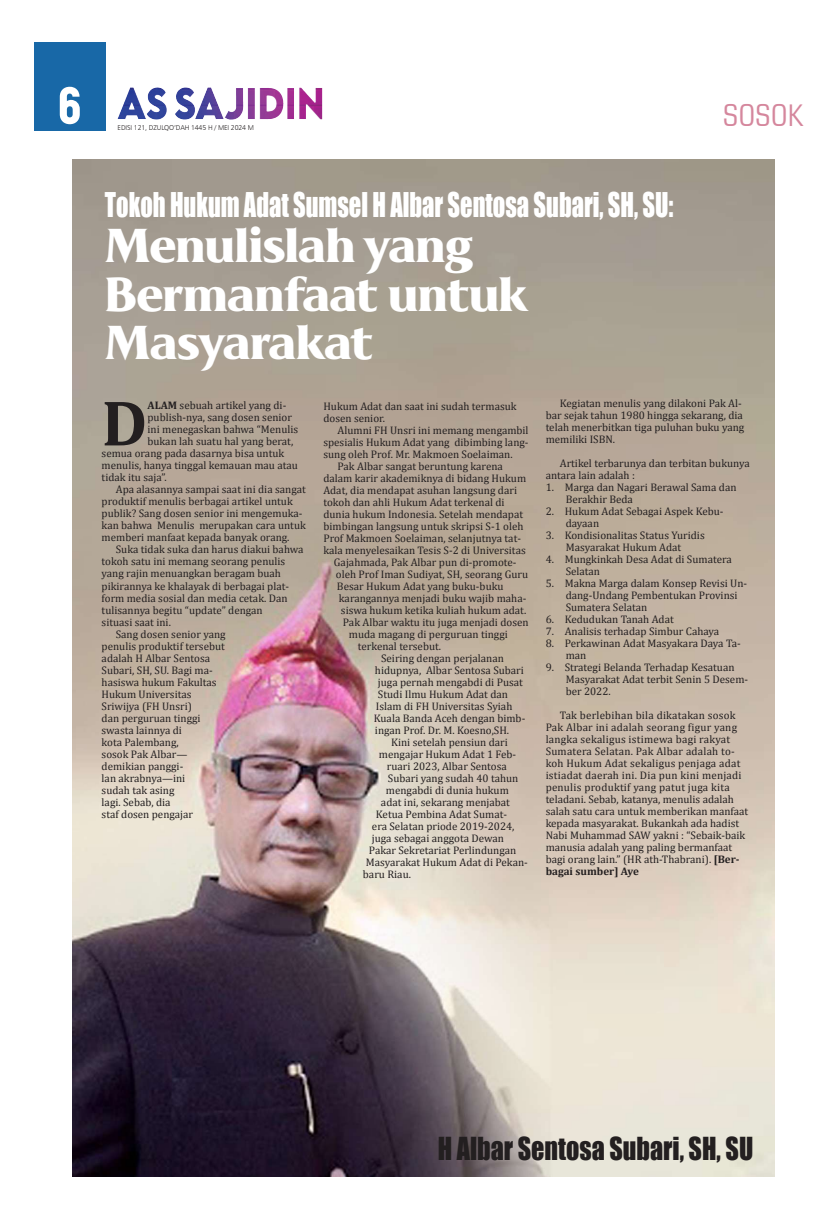
<style>
.page{position:relative;width:837px;height:1211px;background:#fff}
.page>*{position:absolute;margin:0;border:0;box-sizing:border-box;transform-origin:0 0}
.t1{font:700 65px "Cambria";color:#231f20}
.t2{font:900 51.7px "Akrobat";color:#fff}
.t3{font:47.4px/48.2px "Majesty Poster";color:#fff}
.t4{font:31.3px "Impact";color:#fff;scale:.78 1}
.t5{font:condensed 30px "Square 721 BT";letter-spacing:.02em;color:#d5879d}
.t6{font:29.1px "Impact";color:#231f20;scale:.89 1}
.t7{font:11px/12px "Cambria";color:#231f20}
.t8{font:7px "Humanist 777 BT Light B";letter-spacing:-.02em;color:#231f20}
.s1{font-weight:700}
</style>
<div class="page">
<img style="left:72px;top:160px;width:702px;height:1016px">
<div style="left:34px;top:43px;width:72px;height:88px;background:#1868a7"></div>
<img style="left:147px;top:87px;width:48px;height:33px">
<h2 class="t2" style="left:58px;top:72px;width:25px">6</h2>
<p class="t8" style="left:118px;top:123px;width:138px">EDISI 121, DZULQO’DAH 1445 H / MEI 2024 M</p>
<h3 class="t5" style="left:722px;top:97px;width:81px">SOSOK</h3>
<h3 class="t4" style="left:105px;top:180px;width:730px">Tokoh Hukum Adat Sumsel H Albar Sentosa Subari, SH, SU:</h3>
<h3 class="t3" style="left:105px;top:222px;width:425px">Menulislah yang<br>Bermanfaat untuk<br>Masyarakat</h3>
<p class="t7" style="left:323px;top:400px;width:195px">Hukum Adat dan saat ini sudah termasuk dosen senior.</p>
<p class="t7" style="left:337px;top:424px;width:192px">Alumni FH Unsri ini memang mengambil</p>
<p class="t7" style="left:323px;top:436px;width:206px">spesialis Hukum Adat yang dibimbing lang-</p>
<p class="t7" style="left:323px;top:448px;width:191px">sung oleh Prof. Mr. Makmoen Soelaiman.</p>
<p class="t7" style="left:337px;top:460px;width:167px">Pak Albar sangat beruntung karena</p>
<p class="t7" style="left:323px;top:472px;width:204px">dalam karir akademiknya di bidang Hukum</p>
<p class="t7" style="left:323px;top:484px;width:195px">Adat, dia mendapat asuhan langsung dari</p>
<p class="t7" style="left:323px;top:496px;width:183px">tokoh dan ahli Hukum Adat terkenal di</p>
<p class="t7" style="left:323px;top:508px;width:201px">dunia hukum Indonesia. Setelah mendapat</p>
<p class="t7" style="left:323px;top:520px;width:201px">bimbingan langsung untuk skripsi S-1 oleh</p>
<p class="t7" style="left:323px;top:532px;width:199px">Prof Makmoen Soelaiman, selanjutnya tat-</p>
<p class="t7" style="left:323px;top:544px;width:204px">kala menyelesaikan Tesis S-2 di Universitas</p>
<p class="t7" style="left:334px;top:556px;width:184px">Gajahmada, Pak Albar pun di-promote-</p>
<p class="t7" style="left:336px;top:568px;width:194px">oleh Prof Iman Sudiyat, SH, seorang Guru</p>
<p class="t7" style="left:337px;top:580px;width:168px">Besar Hukum Adat yang buku-buku</p>
<p class="t7" style="left:339px;top:592px;width:189px">karangannya menjadi buku wajib maha-</p>
<p class="t7" style="left:341px;top:604px;width:187px">siswa hukum ketika kuliah hukum adat.</p>
<p class="t7" style="left:343px;top:616px;width:187px">Pak Albar waktu itu juga menjadi dosen</p>
<p class="t7" style="left:349px;top:628px;width:160px">muda magang di perguruan tinggi</p>
<p class="t7" style="left:358px;top:640px;width:85px">terkenal tersebut.</p>
<p class="t7" style="left:381px;top:652px;width:124px">Seiring dengan perjalanan</p>
<p class="t7" style="left:375px;top:664px;width:150px">hidupnya, Albar Sentosa Subari</p>
<p class="t7" style="left:378px;top:676px;width:146px">juga pernah mengabdi di Pusat</p>
<p class="t7" style="left:378px;top:688px;width:131px">Studi Ilmu Hukum Adat dan</p>
<p class="t7" style="left:376px;top:700px;width:138px">Islam di FH Universitas Syiah</p>
<p class="t7" style="left:374px;top:712px;width:153px">Kuala Banda Aceh dengan bimb-</p>
<p class="t7" style="left:375px;top:724px;width:136px">ingan Prof. Dr. M. Koesno,SH.</p>
<p class="t7" style="left:391px;top:736px;width:118px">Kini setelah pensiun dari</p>
<p class="t7" style="left:379px;top:748px;width:138px">mengajar Hukum Adat 1 Feb-</p>
<p class="t7" style="left:387px;top:760px;width:121px">ruari 2023, Albar Sentosa</p>
<p class="t7" style="left:388px;top:772px;width:132px">Subari yang sudah 40 tahun</p>
<p class="t7" style="left:386px;top:784px;width:124px">mengabdi di dunia hukum</p>
<p class="t7" style="left:381px;top:796px;width:130px">adat ini, sekarang menjabat</p>
<p class="t7" style="left:376px;top:808px;width:133px">Ketua Pembina Adat Sumat-</p>
<p class="t7" style="left:372px;top:820px;width:144px">era Selatan priode 2019-2024,</p>
<p class="t7" style="left:372px;top:832px;width:134px">juga sebagai anggota Dewan</p>
<p class="t7" style="left:369px;top:844px;width:149px">Pakar Sekretariat Perlindungan</p>
<p class="t7" style="left:366px;top:856px;width:163px">Masyarakat Hukum Adat di Pekan-</p>
<p class="t7" style="left:363px;top:868px;width:50px">baru Riau.</p>
<p class="t7" style="left:545px;top:397px;width:200px;text-indent:14px">Kegiatan menulis yang dilakoni Pak Al&shy;bar sejak tahun 1980 hingga sekarang, dia telah menerbitkan tiga puluhan buku yang memiliki ISBN.</p>
<p class="t7" style="left:545px;top:457px;width:205px;text-indent:14px">Artikel terbarunya dan terbitan bukunya antara lain adalah :</p>
<p class="t7" style="left:565px;top:481px;width:172px;text-indent:-20px">1. Marga dan Nagari Berawal Sama dan<br>Berakhir Beda</p>
<p class="t7" style="left:565px;top:505px;width:159px;text-indent:-20px">2. Hukum Adat Sebagai Aspek Kebu&shy;dayaan</p>
<p class="t7" style="left:545px;top:529px;width:160px;text-align:center">3. Kondisionalitas Status Yuridis<br>Masyarakat Hukum Adat</p>
<p class="t7" style="left:565px;top:553px;width:167px;text-indent:-20px">4. Mungkinkah Desa Adat di Sumatera<br>Selatan</p>
<p class="t7" style="left:565px;top:577px;width:183px;text-indent:-20px">5. Makna Marga dalam Konsep Revisi Un&shy;dang-Undang Pembentukan Provinsi<br>Sumatera Selatan</p>
<p class="t7" style="left:545px;top:613px;width:130px">6. Kedudukan Tanah Adat</p>
<p class="t7" style="left:545px;top:625px;width:175px">7. Analisis terhadap Simbur Cahaya</p>
<p class="t7" style="left:565px;top:637px;width:176px;text-indent:-20px">8. Perkawinan Adat Masyakara Daya Ta&shy;man</p>
<p class="t7" style="left:565px;top:661px;width:184px;text-indent:-20px">9. Strategi Belanda Terhadap Kesatuan<br>Masyarakat Adat terbit Senin 5 Desem&shy;ber 2022.</p>
<p class="t7" style="left:545px;top:709px;width:204px;text-indent:14px">Tak berlebihan bila dikatakan sosok Pak Albar ini adalah seorang figur yang langka sekaligus istimewa bagi rakyat Sumatera Selatan. Pak Albar adalah to&shy;koh Hukum Adat sekaligus penjaga adat istiadat daerah ini. Dia pun kini menjadi penulis produktif yang patut juga kita teladani. Sebab, katanya, menulis adalah salah satu cara untuk memberikan manfaat kepada masyarakat. Bukankah ada hadist Nabi Muhammad SAW yakni : “Sebaik-baik manusia adalah yang paling bermanfaat bagi orang lain.” (HR ath-Thabrani). <span class="s1">[Ber&shy;bagai sumber] Aye</span></p>
<h1 class="t1" style="left:102px;top:377px;width:47px">D</h1>
<p class="t7" style="left:147px;top:399px;width:140px"><span class="s1">alam</span> sebuah artikel yang di-</p>
<p class="t7" style="left:147px;top:411px;width:146px">publish-nya, sang dosen senior</p>
<p class="t7" style="left:147px;top:423px;width:152px">ini menegaskan bahwa “Menulis</p>
<p class="t7" style="left:147px;top:435px;width:147px">bukan lah suatu hal yang berat,</p>
<p class="t7" style="left:102px;top:447px;width:184px">semua orang pada dasarnya bisa untuk</p>
<p class="t7" style="left:102px;top:459px;width:198px">menulis, hanya tinggal kemauan mau atau</p>
<p class="t7" style="left:102px;top:471px;width:66px">tidak itu saja”.</p>
<p class="t7" style="left:116px;top:483px;width:191px">Apa alasannya sampai saat ini dia sangat</p>
<p class="t7" style="left:102px;top:495px;width:193px">produktif menulis berbagai artikel untuk</p>
<p class="t7" style="left:102px;top:507px;width:202px">publik? Sang dosen senior ini mengemuka-</p>
<p class="t7" style="left:102px;top:519px;width:206px">kan bahwa Menulis merupakan cara untuk</p>
<p class="t7" style="left:102px;top:531px;width:189px">memberi manfaat kepada banyak orang.</p>
<p class="t7" style="left:116px;top:543px;width:189px">Suka tidak suka dan harus diakui bahwa</p>
<p class="t7" style="left:102px;top:555px;width:185px">tokoh satu ini memang seorang penulis</p>
<p class="t7" style="left:102px;top:567px;width:181px">yang rajin menuangkan beragam buah</p>
<p class="t7" style="left:102px;top:579px;width:189px">pikirannya ke khalayak di berbagai plat-</p>
<p class="t7" style="left:102px;top:591px;width:187px">form media sosial dan media cetak. Dan</p>
<p class="t7" style="left:102px;top:603px;width:162px">tulisannya begitu “update” dengan</p>
<p class="t7" style="left:102px;top:615px;width:71px">situasi saat ini.</p>
<p class="t7" style="left:116px;top:627px;width:111px">Sang dosen senior yang</p>
<p class="t7" style="left:102px;top:639px;width:125px">penulis produktif tersebut</p>
<p class="t7" style="left:102px;top:651px;width:110px">adalah H Albar Sentosa</p>
<p class="t7" style="left:102px;top:663px;width:113px">Subari, SH, SU. Bagi ma-</p>
<p class="t7" style="left:102px;top:675px;width:116px">hasiswa hukum Fakultas</p>
<p class="t7" style="left:102px;top:687px;width:91px">Hukum Universitas</p>
<p class="t7" style="left:102px;top:699px;width:92px">Sriwijya (FH Unsri)</p>
<p class="t7" style="left:102px;top:711px;width:100px">dan perguruan tinggi</p>
<p class="t7" style="left:102px;top:723px;width:82px">swasta lainnya di</p>
<p class="t7" style="left:102px;top:735px;width:79px">kota Palembang,</p>
<p class="t7" style="left:102px;top:747px;width:87px">sosok Pak Albar—</p>
<p class="t7" style="left:102px;top:759px;width:83px">demikian panggi-</p>
<p class="t7" style="left:102px;top:771px;width:85px">lan akrabnya—ini</p>
<p class="t7" style="left:102px;top:783px;width:74px">sudah tak asing</p>
<p class="t7" style="left:102px;top:795px;width:70px">lagi. Sebab, dia</p>
<p class="t7" style="left:102px;top:807px;width:93px">staf dosen pengajar</p>
<h3 class="t6" style="left:437px;top:1126px;width:353px">H Albar Sentosa Subari, SH, SU</h3>
</div>
